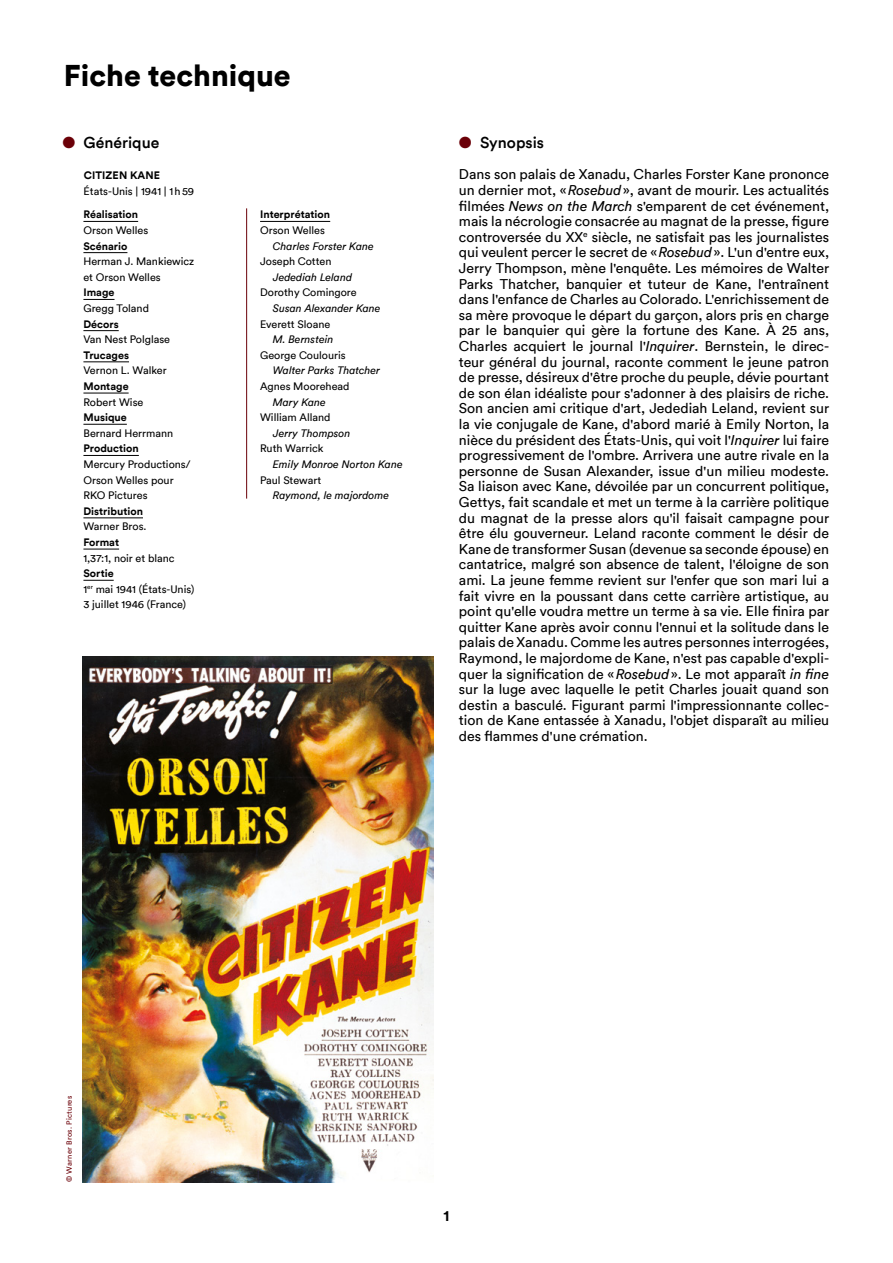
<style>
.page{position:relative;width:893px;height:1263px;background:#fff}
.page>*{position:absolute;margin:0;border:0;box-sizing:border-box;transform-origin:0 0}
.Titre_1{font:900 30px "Circular";color:#000}
.Titre_3{font:500 15.75px "Circular";color:#000}
.t1{font:700 15px "Circular";color:#000}
.Texte_sans{font:14.1px/15.6px "Circular";color:#000;text-align:justify}
.Generique_Texte{font:10.8px/15.6px "Circular";color:#000}
.Generique_Titre{font:italic 10.8px "Circular";color:#000}
.Generique_Titre-2{font:700 10.8px/15.6px "Circular";color:#000}
.Generique_Titre-3{font:10.8px "Circular";color:#000}
.Generique_Texte-2{font:700 10.8px "Circular";letter-spacing:.01em;color:#000}
.t2{font:7.5px "Circular";letter-spacing:.03em;color:#6b0008}
.s1{color:#6b0008}
.s2{font-weight:400}
.s3{font-style:italic}
</style>
<div class="page">
<img style="left:83px;top:657px;width:351px;height:525px">
<hr style="left:83px;top:221px;width:55px;height:1px;background:#000">
<hr style="left:83px;top:252px;width:44px;height:1px;background:#000">
<hr style="left:83px;top:299px;width:31px;height:1px;background:#000">
<hr style="left:83px;top:330px;width:36px;height:1px;background:#000">
<hr style="left:83px;top:362px;width:46px;height:1px;background:#000">
<hr style="left:83px;top:393px;width:46px;height:1px;background:#000">
<hr style="left:83px;top:424px;width:44px;height:1px;background:#000">
<hr style="left:83px;top:455px;width:56px;height:1px;background:#000">
<hr style="left:83px;top:518px;width:60px;height:1px;background:#000">
<hr style="left:83px;top:549px;width:36px;height:1px;background:#000">
<hr style="left:83px;top:580px;width:31px;height:1px;background:#000">
<hr style="left:260px;top:221px;width:70px;height:1px;background:#000">
<hr style="left:246px;top:208px;width:1px;height:291px;background:#6b0008">
<p class="Titre_1" style="left:64px;top:54px;width:228px">Fiche technique</p>
<p class="Titre_3" style="left:62px;top:132px;width:99px"><span class="s1">●</span> Générique</p>
<p class="Generique_Texte-2" style="left:84px;top:168px;width:78px">CITIZEN KANE</p>
<p class="Generique_Texte" style="left:84px;top:183px;width:112px">États-Unis | 1941 | 1h59</p>
<p class="Generique_Titre-2" style="left:83px;top:206px;width:56px">Réalisation</p>
<p class="Generique_Texte" style="left:83px;top:222px;width:66px">Orson Welles</p>
<p class="Generique_Titre-2" style="left:83px;top:238px;width:45px">Scénario</p>
<p class="Generique_Texte" style="left:83px;top:253px;width:112px">Herman J. Mankiewicz et Orson Welles</p>
<p class="Generique_Titre-2" style="left:83px;top:284px;width:33px">Image</p>
<p class="Generique_Texte" style="left:83px;top:300px;width:67px">Gregg Toland</p>
<p class="Generique_Titre-2" style="left:83px;top:316px;width:37px">Décors</p>
<p class="Generique_Texte" style="left:83px;top:331px;width:88px">Van Nest Polglase</p>
<p class="Generique_Titre-2" style="left:83px;top:347px;width:47px">Trucages</p>
<p class="Generique_Texte" style="left:83px;top:362px;width:85px">Vernon L. Walker</p>
<p class="Generique_Titre-2" style="left:83px;top:378px;width:47px">Montage</p>
<p class="Generique_Texte" style="left:83px;top:394px;width:61px">Robert Wise</p>
<p class="Generique_Titre-2" style="left:83px;top:409px;width:45px">Musique</p>
<p class="Generique_Texte" style="left:83px;top:425px;width:91px">Bernard Herrmann</p>
<p class="Generique_Titre-2" style="left:83px;top:440px;width:57px">Production</p>
<p class="Generique_Texte" style="left:83px;top:456px;width:109px">Mercury Productions/<br>Orson Welles pour<br>RKO Pictures</p>
<p class="Generique_Titre-2" style="left:83px;top:503px;width:61px">Distribution</p>
<p class="Generique_Texte" style="left:83px;top:518px;width:65px">Warner Bros.</p>
<p class="Generique_Titre-2" style="left:83px;top:534px;width:37px">Format</p>
<p class="Generique_Texte" style="left:83px;top:550px;width:93px">1,37:1, noir et blanc</p>
<p class="Generique_Titre-2" style="left:83px;top:565px;width:32px">Sortie</p>
<p class="Generique_Texte" style="left:83px;top:581px;width:113px">1<sup>er</sup> mai 1941 (États-Unis)</p>
<p class="Generique_Texte" style="left:83px;top:596px;width:104px">3 juillet 1946 (France)</p>
<p class="Generique_Titre-2" style="left:260px;top:206px;width:72px">Interprétation<br><span class="s2">Orson Welles</span></p>
<p class="Generique_Titre" style="left:273px;top:239px;width:102px">Charles Forster Kane</p>
<p class="Generique_Titre-3" style="left:260px;top:254px;width:73px">Joseph Cotten</p>
<p class="Generique_Titre" style="left:273px;top:270px;width:81px">Jedediah Leland</p>
<p class="Generique_Titre-3" style="left:260px;top:285px;width:98px">Dorothy Comingore</p>
<p class="Generique_Titre" style="left:273px;top:301px;width:109px">Susan Alexander Kane</p>
<p class="Generique_Titre-3" style="left:260px;top:317px;width:72px">Everett Sloane</p>
<p class="Generique_Titre" style="left:273px;top:332px;width:62px">M. Bernstein</p>
<p class="Generique_Titre-3" style="left:260px;top:348px;width:87px">George Coulouris</p>
<p class="Generique_Titre" style="left:273px;top:363px;width:109px">Walter Parks Thatcher</p>
<p class="Generique_Titre-3" style="left:260px;top:379px;width:91px">Agnes Moorehead</p>
<p class="Generique_Titre" style="left:273px;top:395px;width:55px">Mary Kane</p>
<p class="Generique_Titre-3" style="left:260px;top:410px;width:72px">William Alland</p>
<p class="Generique_Titre" style="left:273px;top:426px;width:79px">Jerry Thompson</p>
<p class="Generique_Titre-3" style="left:260px;top:441px;width:65px">Ruth Warrick</p>
<p class="Generique_Titre" style="left:273px;top:457px;width:131px">Emily Monroe Norton Kane</p>
<p class="Generique_Titre-3" style="left:260px;top:473px;width:63px">Paul Stewart</p>
<p class="Generique_Titre" style="left:273px;top:488px;width:118px">Raymond, le majordome</p>
<p class="Titre_3" style="left:459px;top:132px;width:87px"><span class="s1">●</span> Synopsis</p>
<p class="Texte_sans" style="left:459px;top:166px;width:372px">Dans son palais de Xanadu, Charles Forster Kane prononce un dernier mot, «<span class="s3">Rosebud</span>», avant de mourir. Les actualités filmées <span class="s3">News on the March</span> s'emparent de cet événement, mais la nécrologie consacrée au magnat de la presse, figure controversée du XX<sup>e</sup> siècle, ne satisfait pas les journalistes qui veulent percer le secret de «<span class="s3">Rosebud</span>». L'un d'entre eux, Jerry Thompson, mène l'enquête. Les mémoires de Walter Parks Thatcher, banquier et tuteur de Kane, l'entraînent dans l'enfance de Charles au Colorado. L'enrichissement de sa mère provoque le départ du garçon, alors pris en charge par le banquier qui gère la fortune des Kane. À 25 ans, Charles acquiert le journal l'<span class="s3">Inquirer</span>. Bernstein, le direc&shy;teur général du journal, raconte comment le jeune patron de presse, désireux d'être proche du peuple, dévie pourtant de son élan idéaliste pour s'adonner à des plaisirs de riche.<br>Son ancien ami critique d'art, Jedediah Leland, revient sur la vie conjugale de Kane, d'abord marié à Emily Norton, la nièce du président des États-Unis, qui voit l'<span class="s3">Inquirer</span> lui faire progressivement de l'ombre. Arrivera une autre rivale en la personne de Susan Alexander, issue d'un milieu modeste.<br>Sa liaison avec Kane, dévoilée par un concurrent politique, Gettys, fait scandale et met un terme à la carrière politique du magnat de la presse alors qu'il faisait campagne pour être élu gouverneur. Leland raconte comment le désir de Kane de transformer Susan (devenue sa seconde épouse) en cantatrice, malgré son absence de talent, l'éloigne de son ami. La jeune femme revient sur l'enfer que son mari lui a fait vivre en la poussant dans cette carrière artistique, au point qu'elle voudra mettre un terme à sa vie. Elle finira par quitter Kane après avoir connu l'ennui et la solitude dans le palais de Xanadu. Comme les autres personnes interrogées, Raymond, le majordome de Kane, n'est pas capable d'expli&shy;quer la signification de «<span class="s3">Rosebud</span>». Le mot apparaît <span class="s3">in fine </span>sur la luge avec laquelle le petit Charles jouait quand son destin a basculé. Figurant parmi l'impressionnante collec&shy;tion de Kane entassée à Xanadu, l'objet disparaît au milieu des flammes d'une crémation.</p>
<p class="t2" style="left:64px;top:1182px;width:88px;rotate:-90deg">© Warner Bros. Pictures</p>
<p class="t1" style="left:443px;top:1205px;width:7px">1</p>
</div>
